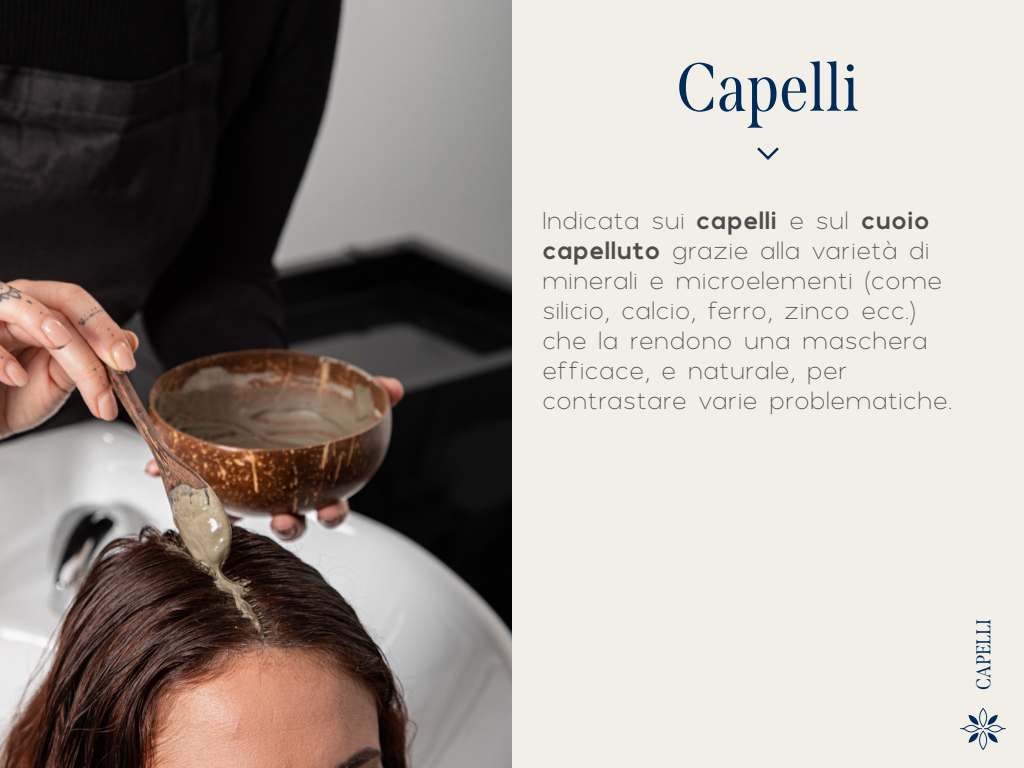
<style>
.page{position:relative;width:1024px;height:768px;background:#f1efe7}
.page>*{position:absolute;margin:0;border:0;box-sizing:border-box;transform-origin:0 0}
.t1{font:condensed 67.8px "Span";color:#002b59}
.t2{font:300 25px/30px "Polly";color:#4d4d4d}
.t3{font:condensed 20px "Span";color:#002b59}
.s1{font-weight:700}
</style>
<div class="page">
<svg style="left:960px;top:708px;width:46px;height:42px"></svg>
<img style="left:0;top:0;width:512px;height:768px">
<svg style="left:757px;top:147px;width:22px;height:13px"></svg>
<h1 class="t1" style="left:676px;top:48px;width:185px">Capelli</h1>
<p class="t2" style="left:542px;top:205px;width:412px">Indicata sui <span class="s1">capelli</span> e sul <span class="s1">cuoio capelluto</span> grazie alla varietà di minerali e microelementi (come silicio, calcio, ferro, zinco ecc.) che la rendono una maschera efficace, e naturale, per contrastare varie problematiche.</p>
<p class="t3" style="left:972px;top:690px;width:72px;rotate:-90deg">CAPELLI</p>
</div>
